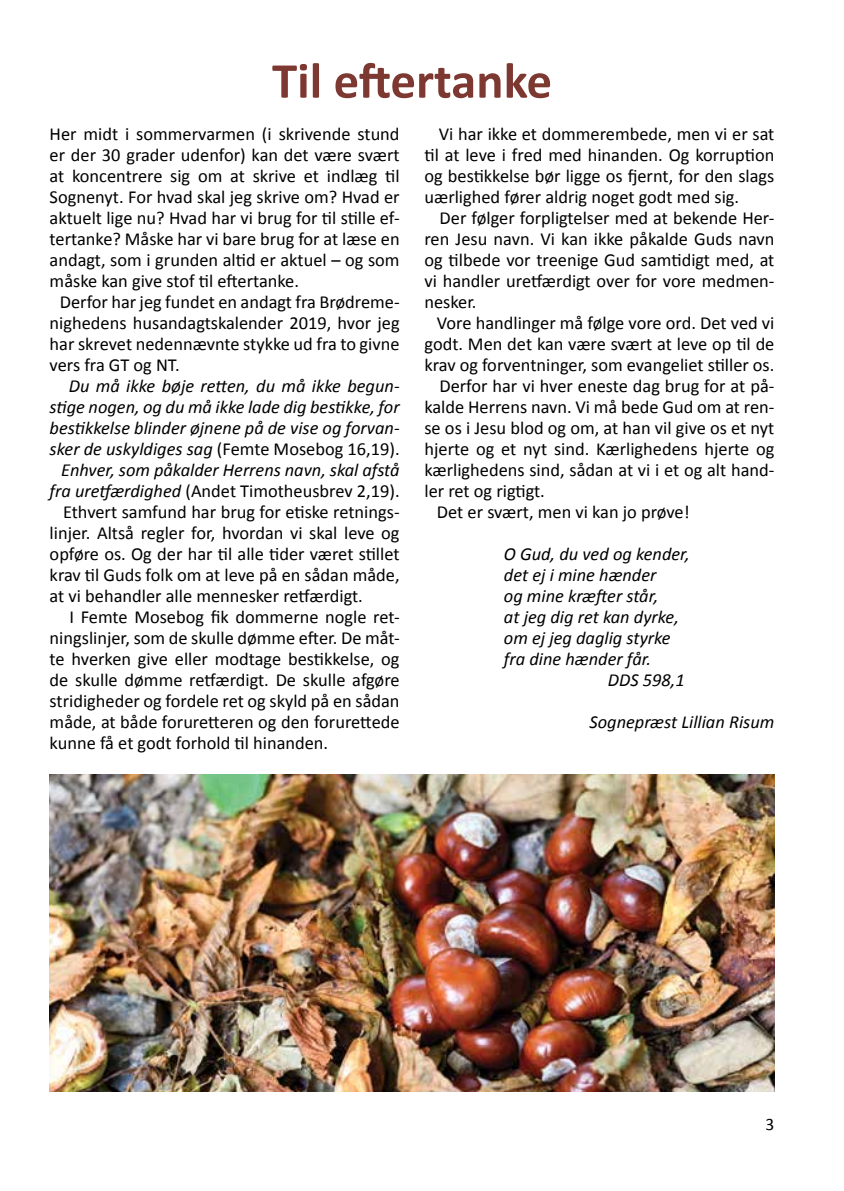
<style>
.page{position:relative;width:844px;height:1191px;background:#fff}
.page>*{position:absolute;margin:0;border:0;box-sizing:border-box;transform-origin:0 0}
.t1{font:700 50.75px "Calibri";color:#7d3931}
.t2{font:18.38px/21px "Calibri";color:#000;text-align:justify}
.t3{font:italic 18.38px "Calibri";color:#000}
.t4{font:17.5px "Calibri";color:#000}
.s1{font-style:italic}
</style>
<div class="page">
<img style="left:50px;top:775px;width:724px;height:316px">
<h1 class="t1" style="left:272px;top:48px;width:281px">Til eftertanke</h1>
<p class="t2" style="left:50px;top:123px;width:351px">Her midt i sommervarmen (i skrivende stund</p>
<p class="t2" style="left:50px;top:144px;width:351px">er der 30 grader udenfor) kan det være svært</p>
<p class="t2" style="left:50px;top:165px;width:351px">at koncentrere sig om at skrive et indlæg til</p>
<p class="t2" style="left:50px;top:186px;width:351px">Sognenyt. For hvad skal jeg skrive om? Hvad er</p>
<p class="t2" style="left:50px;top:207px;width:351px">aktuelt lige nu? Hvad har vi brug for til stille ef-</p>
<p class="t2" style="left:50px;top:228px;width:351px">tertanke? Måske har vi bare brug for at læse en</p>
<p class="t2" style="left:50px;top:249px;width:351px">andagt, som i grunden altid er aktuel – og som</p>
<p class="t2" style="left:50px;top:270px;width:251px">måske kan give stof til eftertanke.</p>
<p class="t2" style="left:60px;top:291px;width:341px">Derfor har jeg fundet en andagt fra Brødreme-</p>
<p class="t2" style="left:50px;top:312px;width:351px">nighedens husandagtskalender 2019, hvor jeg</p>
<p class="t2" style="left:50px;top:333px;width:351px">har skrevet nedennævnte stykke ud fra to givne</p>
<p class="t2" style="left:50px;top:354px;width:132px">vers fra GT og NT.</p>
<p class="t3" style="left:69px;top:373px;width:332px">Du må ikke bøje retten, du må ikke begun-</p>
<p class="t3" style="left:50px;top:394px;width:351px">stige nogen, og du må ikke lade dig bestikke, for</p>
<p class="t3" style="left:50px;top:415px;width:351px">bestikkelse blinder øjnene på de vise og forvan-</p>
<p class="t2" style="left:50px;top:438px;width:351px"><span class="s1">sker de uskyldiges sag</span> (Femte Mosebog 16,19).</p>
<p class="t3" style="left:61px;top:457px;width:340px">Enhver, som påkalder Herrens navn, skal afstå</p>
<p class="t2" style="left:50px;top:480px;width:351px"><span class="s1">fra uretfærdighed</span> (Andet Timotheusbrev 2,19).</p>
<p class="t2" style="left:63px;top:501px;width:338px">Ethvert samfund har brug for etiske retnings-</p>
<p class="t2" style="left:50px;top:522px;width:351px">linjer. Altså regler for, hvordan vi skal leve og</p>
<p class="t2" style="left:50px;top:543px;width:351px">opføre os. Og der har til alle tider været stillet</p>
<p class="t2" style="left:50px;top:564px;width:351px">krav til Guds folk om at leve på en sådan måde,</p>
<p class="t2" style="left:50px;top:585px;width:315px">at vi behandler alle mennesker retfærdigt.</p>
<p class="t2" style="left:69px;top:606px;width:331px">I Femte Mosebog fik dommerne nogle ret-</p>
<p class="t2" style="left:50px;top:627px;width:351px">ningslinjer, som de skulle dømme efter. De måt-</p>
<p class="t2" style="left:50px;top:648px;width:351px">te hverken give eller modtage bestikkelse, og</p>
<p class="t2" style="left:50px;top:669px;width:351px">de skulle dømme retfærdigt. De skulle afgøre</p>
<p class="t2" style="left:50px;top:690px;width:351px">stridigheder og fordele ret og skyld på en sådan</p>
<p class="t2" style="left:50px;top:711px;width:351px">måde, at både foruretteren og den forurettede</p>
<p class="t2" style="left:50px;top:732px;width:280px">kunne få et godt forhold til hinanden.</p>
<p class="t2" style="left:424px;top:123px;width:351px;text-indent:14px">Vi har ikke et dommerembede, men vi er sat til at leve i fred med hinanden. Og korruption og bestikkelse bør ligge os fjernt, for den slags uærlighed fører aldrig noget godt med sig.</p>
<p class="t2" style="left:424px;top:207px;width:351px;text-indent:15px">Der følger forpligtelser med at bekende Her&shy;ren Jesu navn. Vi kan ikke påkalde Guds navn og tilbede vor treenige Gud samtidigt med, at vi handler uretfærdigt over for vore medmen&shy;nesker.</p>
<p class="t2" style="left:437px;top:312px;width:339px">Vore handlinger må følge vore ord. Det ved vi</p>
<p class="t2" style="left:424px;top:333px;width:351px">godt. Men det kan være svært at leve op til de</p>
<p class="t2" style="left:424px;top:354px;width:351px">krav og forventninger, som evangeliet stiller os.</p>
<p class="t2" style="left:439px;top:375px;width:336px">Derfor har vi hver eneste dag brug for at på-</p>
<p class="t2" style="left:424px;top:396px;width:351px">kalde Herrens navn. Vi må bede Gud om at ren-</p>
<p class="t2" style="left:424px;top:417px;width:351px">se os i Jesu blod og om, at han vil give os et nyt</p>
<p class="t2" style="left:424px;top:438px;width:351px">hjerte og et nyt sind. Kærlighedens hjerte og</p>
<p class="t2" style="left:424px;top:459px;width:351px">kærlighedens sind, sådan at vi i et og alt hand-</p>
<p class="t2" style="left:424px;top:480px;width:122px">ler ret og rigtigt.</p>
<p class="t2" style="left:437px;top:501px;width:254px">Det er svært, men vi kan jo prøve!</p>
<p class="t3" style="left:503px;top:541px;width:187px">O Gud, du ved og kender,</p>
<p class="t3" style="left:503px;top:562px;width:154px">det ej i mine hænder</p>
<p class="t3" style="left:503px;top:583px;width:156px">og mine kræfter står,</p>
<p class="t3" style="left:503px;top:604px;width:176px">at jeg dig ret kan dyrke,</p>
<p class="t3" style="left:503px;top:625px;width:168px">om ej jeg daglig styrke</p>
<p class="t3" style="left:503px;top:646px;width:149px">fra dine hænder får.</p>
<p class="t3" style="left:607px;top:667px;width:78px">DDS 598,1</p>
<p class="t3" style="left:589px;top:709px;width:186px">Sognepræst Lillian Risum</p>
<p class="t4" style="left:765px;top:1112px;width:10px">3</p>
</div>
